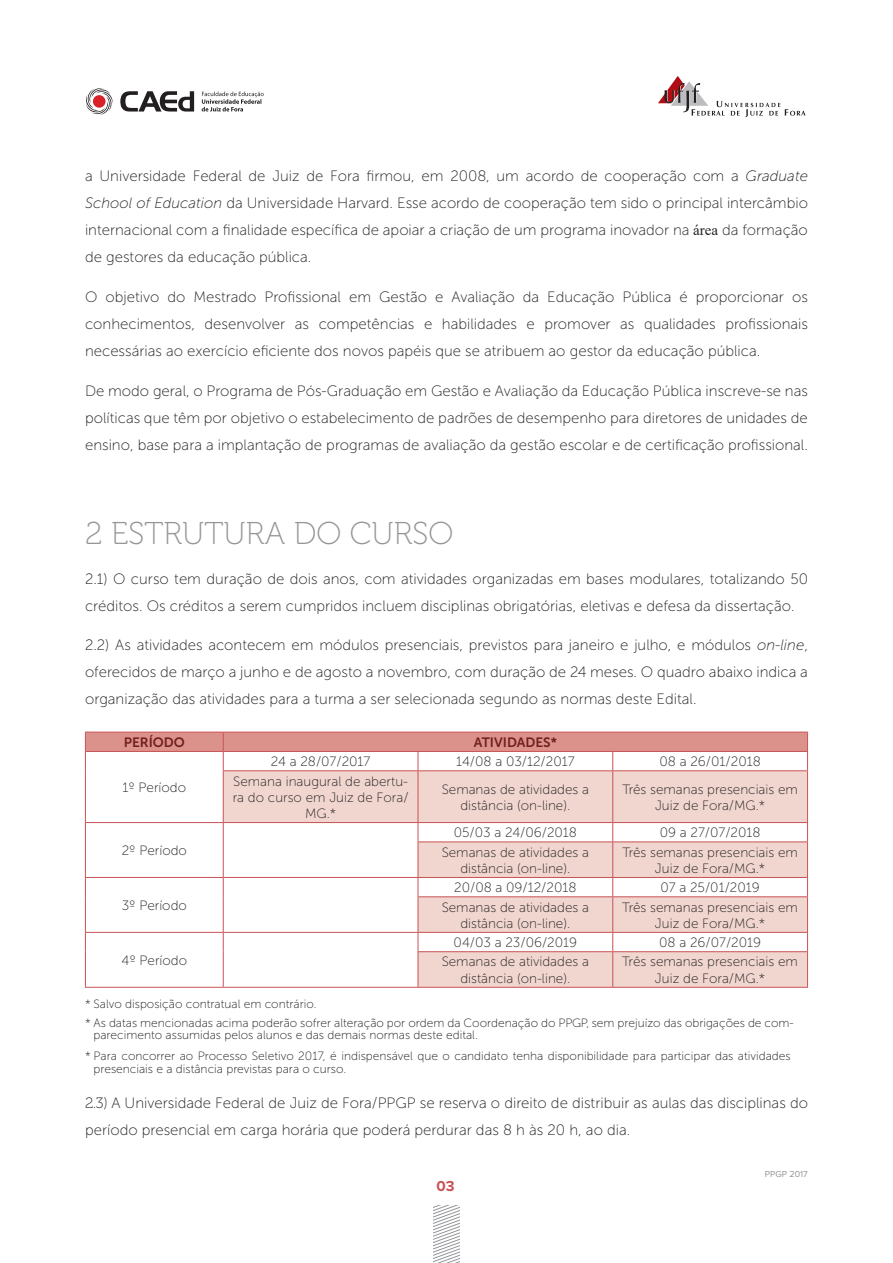
<style>
.page{position:relative;width:893px;height:1263px;background:#fff}
.page>*{position:absolute;margin:0;border:0;box-sizing:border-box;transform-origin:0 0}
.t1{font:31.5px "Museo 100";color:#939598}
.t2{font:15px/27px "Museo Sans 100";color:#231f20;text-align:justify}
.t3{font:700 15px "Proxima Nova";color:#c95256}
.t4{font:13.5px/16.2px "Museo Sans 100";color:#231f20;text-align:center}
.t5{font:13.5px "Museo Sans 700";color:#711f1f}
.t6{font:12px/18.3px "Museo Sans 100";color:#211d1e}
.t7{font:9px "Proxima Nova";color:#939598}
.s1{font-style:italic}
.s2{font-family:"Times New Roman"}
.s3{color:#231f20}
.s4{font-family:"Museo 100"}
</style>
<div class="page">
<svg style="left:434px;top:1205px;width:25px;height:58px"></svg>
<svg style="left:86px;top:88px;width:27px;height:27px"></svg>
<div style="left:93px;top:95px;width:12px;height:13px;background:#da2128;border-radius:50%"></div>
<svg style="left:120px;top:91px;width:74px;height:21px"></svg>
<svg style="left:202px;top:92px;width:62px;height:19px"></svg>
<svg style="left:658px;top:76px;width:147px;height:41px"></svg>
<svg style="left:224px;top:771px;width:583px;height:216px;fill:#f1d6cf"></svg>
<hr style="left:85px;top:771px;width:1px;height:51px;background:#c95256">
<hr style="left:223px;top:771px;width:1px;height:51px;background:#c95256">
<hr style="left:418px;top:771px;width:1px;height:51px;background:#c95256">
<hr style="left:612px;top:771px;width:1px;height:51px;background:#c95256">
<hr style="left:807px;top:771px;width:1px;height:51px;background:#c95256">
<hr style="left:85px;top:822px;width:138px;height:1px;background:#c95256">
<svg style="left:85px;top:823px;width:1px;height:19px"></svg>
<hr style="left:223px;top:822px;width:195px;height:1px;background:#c95256">
<svg style="left:223px;top:823px;width:1px;height:19px"></svg>
<hr style="left:418px;top:822px;width:195px;height:1px;background:#c95256">
<svg style="left:418px;top:823px;width:1px;height:18px"></svg>
<hr style="left:613px;top:822px;width:195px;height:1px;background:#c95256">
<svg style="left:612px;top:823px;width:1px;height:18px"></svg>
<svg style="left:807px;top:823px;width:1px;height:18px"></svg>
<hr style="left:85px;top:842px;width:1px;height:35px;background:#c95256">
<hr style="left:223px;top:842px;width:1px;height:35px;background:#c95256">
<hr style="left:418px;top:841px;width:195px;height:1px;background:#c95256">
<hr style="left:418px;top:842px;width:1px;height:35px;background:#c95256">
<hr style="left:613px;top:841px;width:195px;height:1px;background:#c95256">
<hr style="left:612px;top:842px;width:1px;height:35px;background:#c95256">
<hr style="left:807px;top:842px;width:1px;height:35px;background:#c95256">
<hr style="left:85px;top:877px;width:138px;height:1px;background:#c95256">
<svg style="left:85px;top:878px;width:1px;height:19px"></svg>
<hr style="left:223px;top:877px;width:195px;height:1px;background:#c95256">
<svg style="left:223px;top:878px;width:1px;height:19px"></svg>
<hr style="left:418px;top:877px;width:195px;height:1px;background:#c95256">
<svg style="left:418px;top:878px;width:1px;height:18px"></svg>
<hr style="left:613px;top:877px;width:195px;height:1px;background:#c95256">
<svg style="left:612px;top:878px;width:1px;height:18px"></svg>
<svg style="left:807px;top:878px;width:1px;height:18px"></svg>
<hr style="left:85px;top:897px;width:1px;height:35px;background:#c95256">
<hr style="left:223px;top:897px;width:1px;height:35px;background:#c95256">
<hr style="left:418px;top:896px;width:195px;height:1px;background:#c95256">
<hr style="left:418px;top:897px;width:1px;height:35px;background:#c95256">
<hr style="left:613px;top:896px;width:195px;height:1px;background:#c95256">
<hr style="left:612px;top:897px;width:1px;height:35px;background:#c95256">
<hr style="left:807px;top:897px;width:1px;height:35px;background:#c95256">
<hr style="left:85px;top:932px;width:138px;height:1px;background:#c95256">
<svg style="left:85px;top:933px;width:1px;height:19px"></svg>
<hr style="left:223px;top:932px;width:195px;height:1px;background:#c95256">
<svg style="left:223px;top:933px;width:1px;height:19px"></svg>
<hr style="left:418px;top:932px;width:195px;height:1px;background:#c95256">
<svg style="left:418px;top:933px;width:1px;height:18px"></svg>
<hr style="left:613px;top:932px;width:195px;height:1px;background:#c95256">
<svg style="left:612px;top:933px;width:1px;height:18px"></svg>
<svg style="left:807px;top:933px;width:1px;height:18px"></svg>
<hr style="left:85px;top:952px;width:1px;height:35px;background:#c95256">
<hr style="left:223px;top:952px;width:1px;height:35px;background:#c95256">
<hr style="left:418px;top:951px;width:195px;height:1px;background:#c95256">
<hr style="left:418px;top:952px;width:1px;height:35px;background:#c95256">
<hr style="left:613px;top:951px;width:195px;height:1px;background:#c95256">
<hr style="left:612px;top:952px;width:1px;height:35px;background:#c95256">
<hr style="left:807px;top:952px;width:1px;height:35px;background:#c95256">
<hr style="left:85px;top:987px;width:138px;height:1px;background:#c95256">
<hr style="left:223px;top:987px;width:195px;height:1px;background:#c95256">
<hr style="left:418px;top:987px;width:195px;height:1px;background:#c95256">
<hr style="left:613px;top:987px;width:195px;height:1px;background:#c95256">
<svg style="left:85px;top:732px;width:723px;height:39px"></svg>
<hr style="left:85px;top:751px;width:138px;height:1px;background:#c95256">
<hr style="left:223px;top:751px;width:195px;height:1px;background:#c95256">
<hr style="left:418px;top:751px;width:195px;height:1px;background:#c95256">
<hr style="left:613px;top:751px;width:195px;height:1px;background:#c95256">
<p class="t2" style="left:85px;top:163px;width:724px">a Universidade Federal de Juiz de Fora firmou, em 2008, um acordo de cooperação com a <span class="s1">Graduate School of Education</span> da Universidade Harvard. Esse acordo de cooperação tem sido o principal intercâmbio internacional com a finalidade específica de apoiar a criação de um programa inovador na <span class="s2">área</span> da formação de gestores da educação pública.</p>
<p class="t2" style="left:85px;top:284px;width:724px">O objetivo do Mestrado Profissional em Gestão e Avaliação da Educação Pública é proporcionar os conhecimentos, desenvolver as competências e habilidades e promover as qualidades profissionais necessárias ao exercício eficiente dos novos papéis que se atribuem ao gestor da educação pública.</p>
<p class="t2" style="left:85px;top:377px;width:724px">De modo geral, o Programa de Pós-Graduação em Gestão e Avaliação da Educação Pública inscreve-se nas políticas que têm por objetivo o estabelecimento de padrões de desempenho para diretores de unidades de ensino, base para a implantação de programas de avaliação da gestão escolar e de certificação profissional.</p>
<h1 class="t1" style="left:85px;top:516px;width:370px">2 ESTRUTURA DO CURSO</h1>
<p class="t2" style="left:85px;top:565px;width:724px">2.1) O curso tem duração de dois anos, com atividades organizadas em bases modulares, totalizando 50 créditos. Os créditos a serem cumpridos incluem disciplinas obrigatórias, eletivas e defesa da dissertação.</p>
<p class="t2" style="left:85px;top:632px;width:724px">2.2) As atividades acontecem em módulos presenciais, previstos para janeiro e julho, e módulos <span class="s1">on-line</span>, oferecidos de março a junho e de agosto a novembro, com duração de 24 meses. O quadro abaixo indica a organização das atividades para a turma a ser selecionada segundo as normas deste Edital.</p>
<p class="t5" style="left:124px;top:735px;width:63px">PERÍODO</p>
<p class="t5" style="left:474px;top:735px;width:85px">ATIVIDADES*</p>
<p class="t4" style="left:123px;top:779px;width:65px">1º Período</p>
<p class="t4" style="left:271px;top:754px;width:101px">24 a 28/07/2017</p>
<p class="t4" style="left:456px;top:754px;width:120px">14/08 a 03/12/2017</p>
<p class="t4" style="left:659px;top:754px;width:103px">08 a 26/01/2018</p>
<p class="t4" style="left:233px;top:773px;width:177px">Semana inaugural de abertu&shy;ra do curso em Juiz de Fora/<br>MG.*</p>
<p class="t4" style="left:442px;top:781px;width:149px">Semanas de atividades a distância (on-line).</p>
<p class="t4" style="left:622px;top:781px;width:177px">Três semanas presenciais em<br>Juiz de Fora/MG.*</p>
<p class="t4" style="left:122px;top:842px;width:67px">2º Período</p>
<p class="t4" style="left:122px;top:897px;width:67px">3º Período</p>
<p class="t4" style="left:454px;top:825px;width:125px">05/03 a 24/06/2018</p>
<p class="t4" style="left:660px;top:825px;width:102px">09 a 27/07/2018</p>
<p class="t4" style="left:442px;top:844px;width:149px">Semanas de atividades a distância (on-line).</p>
<p class="t4" style="left:622px;top:844px;width:177px">Três semanas presenciais em<br>Juiz de Fora/MG.*</p>
<p class="t4" style="left:454px;top:879px;width:124px">20/08 a 09/12/2018</p>
<p class="t4" style="left:660px;top:879px;width:101px">07 a 25/01/2019</p>
<p class="t4" style="left:442px;top:899px;width:149px">Semanas de atividades a distância (on-line).</p>
<p class="t4" style="left:622px;top:899px;width:177px">Três semanas presenciais em<br>Juiz de Fora/MG.*</p>
<p class="t4" style="left:454px;top:934px;width:125px">04/03 a 23/06/2019</p>
<p class="t4" style="left:659px;top:934px;width:103px">08 a 26/07/2019</p>
<p class="t4" style="left:442px;top:954px;width:149px">Semanas de atividades a distância (on-line).</p>
<p class="t4" style="left:622px;top:954px;width:177px">Três semanas presenciais em<br>Juiz de Fora/MG.*</p>
<p class="t6" style="left:85px;top:995px;width:710px">* <span class="s3">Salvo disposição contratual em contrário.<br></span>* As datas mencionadas acima poderão sofrer alteração por ordem da Coordenação do PPGP, sem prejuízo das obrigações de com-</p>
<p class="t6" style="left:85px;top:1025px;width:707px;line-height:21px;text-indent:8px">parecimento assumidas pelos alunos e das demais normas deste edital.<br>* Para concorrer ao Processo Seletivo 2017, é indispensável que o candidato tenha disponibilidade para participar das atividades</p>
<p class="t6" style="left:94px;top:1059px;width:254px">presenciais e a distância previstas para o curso.</p>
<p class="t2" style="left:85px;top:1090px;width:724px"><span class="s4">2.3)</span> A Universidade Federal de Juiz de Fora/PPGP se reserva o direito de distribuir as aulas das disciplinas do período presencial em carga horária que poderá perdurar das 8 h às 20 h, ao dia.</p>
<p class="t4" style="left:121px;top:952px;width:67px">4º Período</p>
<p class="t3" style="left:436px;top:1177px;width:20px">03</p>
<p class="t7" style="left:765px;top:1169px;width:45px">PPGP 2017</p>
</div>
